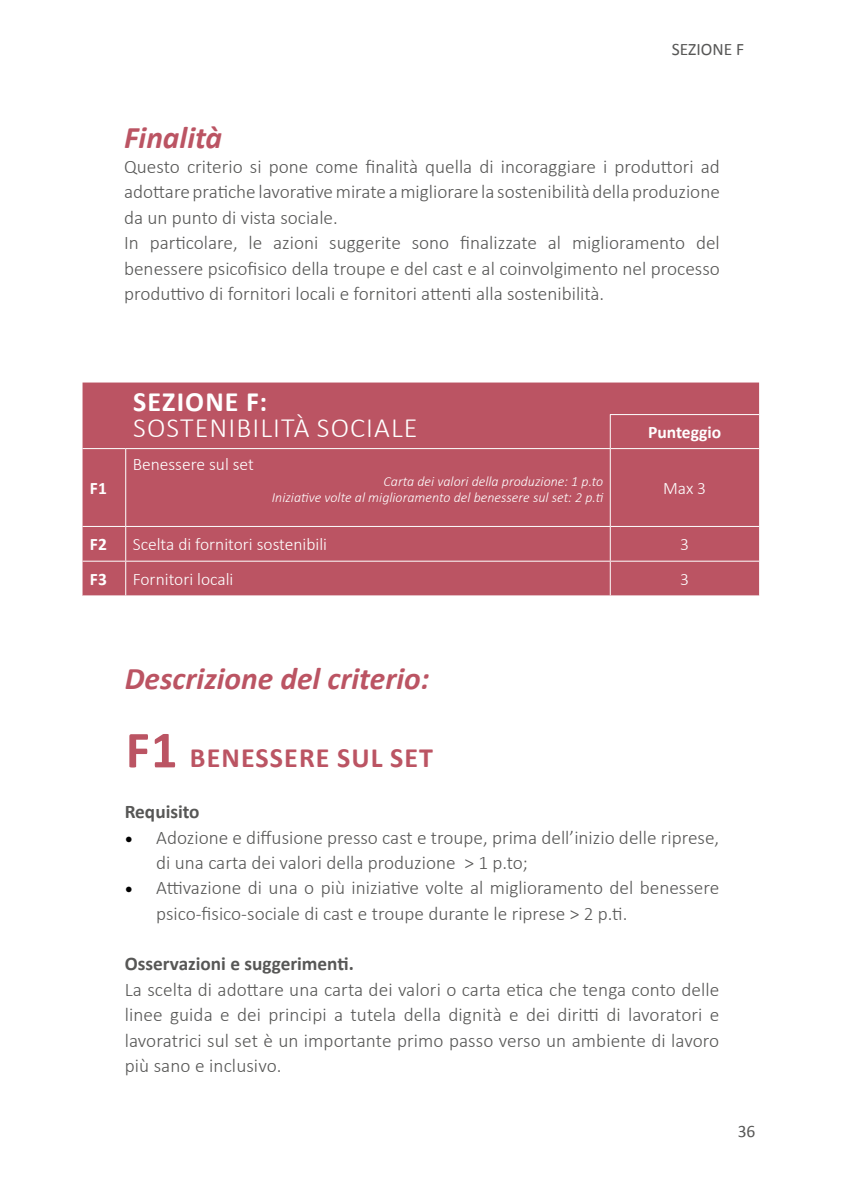
<style>
.page{position:relative;width:844px;height:1191px;background:#fff}
.page>*{position:absolute;margin:0;border:0;box-sizing:border-box;transform-origin:0 0}
.t1{font:italic 700 31.5px "Calibri";color:#bb5463}
.t2{font:300 28px "Calibri";letter-spacing:.04em;color:#fff}
.t3{font:700 28px "Calibri";letter-spacing:.04em;color:#bb5463}
.t4{font:700 28px "Calibri";letter-spacing:.04em;color:#fff}
.t5{font:300 19.25px/25.4px "Calibri";color:#575756}
.t6{font:700 19.25px "Calibri";color:#575756}
.t7{font:300 17.5px "Calibri";color:#fff}
.t8{font:700 17.5px "Calibri";color:#fff}
.t9{font:17.5px "Calibri";color:#575756}
.t10{font:italic 300 14px/15.8px "Calibri";color:#fff;text-align:right}
.s1{font-size:52.5px}
.s2{font-family:"Minion Pro";font-weight:400;font-size:21px;color:#000}
</style>
<div class="page">
<div style="left:82px;top:382px;width:676px;height:213px;background:#bb5463"></div>
<hr style="left:125px;top:527px;width:1px;height:34px;background:#fff">
<hr style="left:609px;top:527px;width:1px;height:34px;background:#fff">
<hr style="left:125px;top:561px;width:1px;height:34px;background:#fff">
<hr style="left:609px;top:561px;width:1px;height:34px;background:#fff">
<hr style="left:609px;top:414px;width:149px;height:1px;background:#fff">
<hr style="left:609px;top:415px;width:1px;height:33px;background:#fff">
<hr style="left:82px;top:448px;width:44px;height:1px;background:#fff">
<hr style="left:126px;top:448px;width:484px;height:1px;background:#fff">
<hr style="left:125px;top:449px;width:1px;height:77px;background:#fff">
<hr style="left:126px;top:526px;width:484px;height:1px;background:#fff">
<hr style="left:126px;top:561px;width:484px;height:1px;background:#fff">
<hr style="left:610px;top:448px;width:148px;height:1px;background:#fff">
<hr style="left:609px;top:449px;width:1px;height:77px;background:#fff">
<hr style="left:610px;top:526px;width:148px;height:1px;background:#fff">
<hr style="left:610px;top:561px;width:148px;height:1px;background:#fff">
<hr style="left:82px;top:526px;width:44px;height:1px;background:#fff">
<hr style="left:82px;top:561px;width:44px;height:1px;background:#fff">
<p class="t9" style="left:671px;top:39px;width:74px">SEZIONE F</p>
<h1 class="t1" style="left:124px;top:118px;width:100px">Finalità</h1>
<p class="t5" style="left:124px;top:154px;width:597px">Questo criterio si pone come finalità quella di incoraggiare i produttori ad adottare pratiche lavorative mirate a migliorare la sostenibilità della produzione da un punto di vista sociale.<br>In particolare, le azioni suggerite sono finalizzate al miglioramento del benessere psicofisico della troupe e del cast e al coinvolgimento nel processo produttivo di fornitori locali e fornitori attenti alla sostenibilità.</p>
<p class="t8" style="left:90px;top:476px;width:19px">F1</p>
<h2 class="t4" style="left:133px;top:381px;width:135px">SEZIONE F:</h2>
<h2 class="t2" style="left:133px;top:410px;width:286px">SOSTENIBILITÀ SOCIALE</h2>
<p class="t7" style="left:133px;top:454px;width:123px">Benessere sul set</p>
<p class="t8" style="left:648px;top:420px;width:75px">Punteggio</p>
<p class="t10" style="left:272px;top:473px;width:333px">Carta dei valori della produzione: 1 p.to<br>Iniziative volte al miglioramento del benessere sul set: 2 p.ti</p>
<p class="t7" style="left:663px;top:477px;width:44px">Max 3</p>
<p class="t8" style="left:90px;top:532px;width:19px">F2</p>
<p class="t7" style="left:133px;top:534px;width:196px">Scelta di fornitori sostenibili</p>
<p class="t7" style="left:680px;top:534px;width:10px">3</p>
<p class="t8" style="left:90px;top:567px;width:19px">F3</p>
<p class="t7" style="left:133px;top:568px;width:102px">Fornitori locali</p>
<p class="t7" style="left:680px;top:568px;width:10px">3</p>
<h1 class="t1" style="left:125px;top:658px;width:306px">Descrizione del criterio:</h1>
<h2 class="t3" style="left:126px;top:738px;width:309px"><span class="s1">F1</span> BENESSERE SUL SET</h2>
<p class="t6" style="left:125px;top:798px;width:76px">Requisito</p>
<p class="t5" style="left:156px;top:824px;width:564px;text-indent:-32px"><span class="s2">•</span> Adozione e diffusione presso cast e troupe, prima dell’inizio delle riprese, di una carta dei valori della produzione &gt; 1 p.to;</p>
<p class="t5" style="left:156px;top:875px;width:564px;text-indent:-32px"><span class="s2">•</span> Attivazione di una o più iniziative volte al miglioramento del benessere psico-fisico-sociale di cast e troupe durante le riprese &gt; 2 p.ti.</p>
<p class="t6" style="left:125px;top:950px;width:230px">Osservazioni e suggerimenti.</p>
<p class="t5" style="left:125px;top:976px;width:596px;text-align:justify">La scelta di adottare una carta dei valori o carta etica che tenga conto delle linee guida e dei principi a tutela della dignità e dei diritti di lavoratori e lavoratrici sul set è un importante primo passo verso un ambiente di lavoro più sano e inclusivo.</p>
<p class="t9" style="left:737px;top:1120px;width:19px">36</p>
</div>
